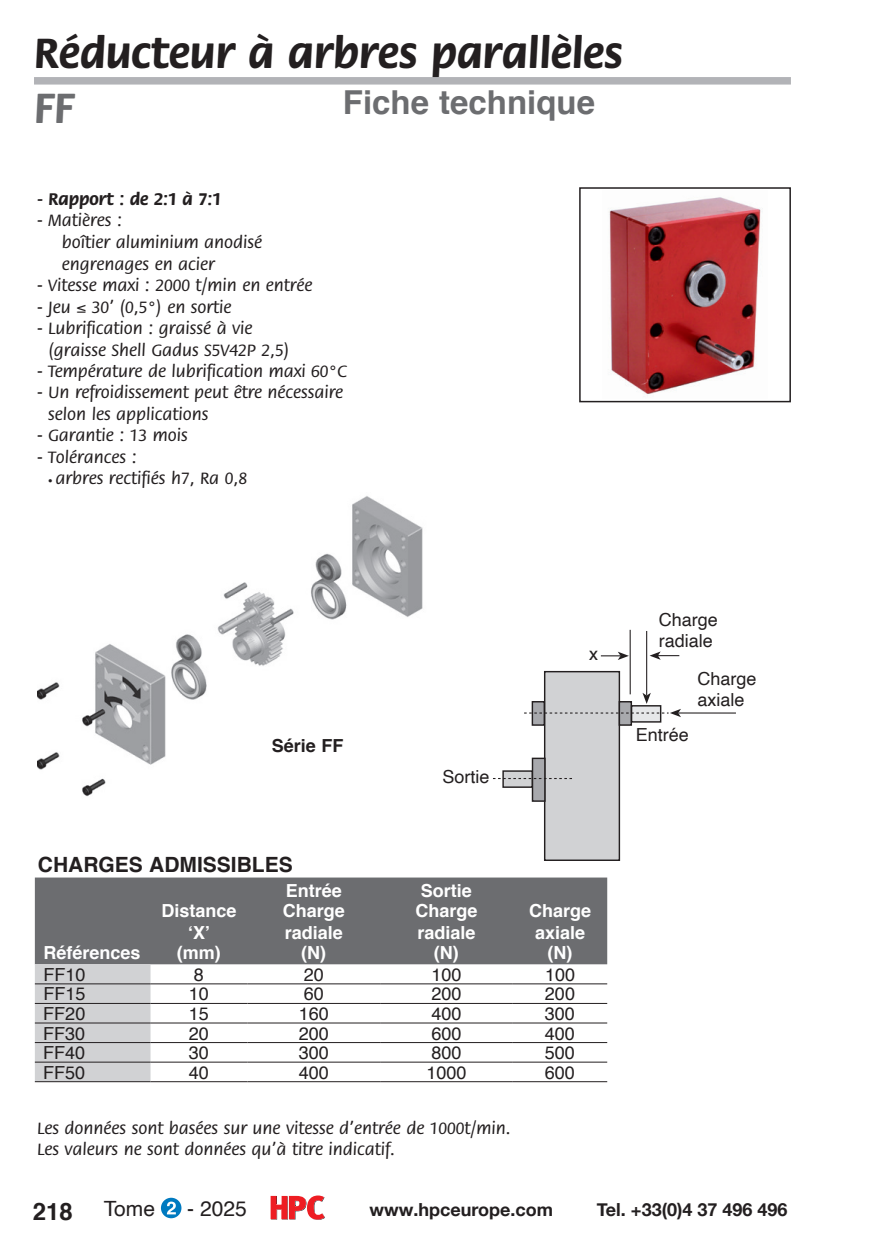
<style>
.page{position:relative;width:893px;height:1259px;background:#fff}
.page>*{position:absolute;margin:0;border:0;box-sizing:border-box;transform-origin:0 0}
.t1{font:700 45px "Flora";color:#231f20}
.t2{font:700 45px "Flora";color:#6c6d70}
.t3{font:700 33px "Helvetica";color:#6c6d70}
.t4{font:700 24px "Helvetica";color:#231f20}
.t5{font:700 21px "Helvetica";color:#231f20}
.t6{font:21px "Helvetica";color:#231f20}
.t7{font:500 18px/21.6px "Flora";color:#231f20}
.t8{font:18px/21px "Helvetica";color:#231f20}
.t9{font:700 18px "Helvetica";color:#fff}
.t10{font:700 18px "Helvetica Neue";color:#231f20}
.t11{font:700 18px "Flora";color:#231f20}
.t12{font:700 18px "Helvetica";color:#231f20}
.s1{font-size:9px}
</style>
<div class="page">
<svg style="left:270px;top:1195px;width:55px;height:25px"></svg>
<div style="left:161px;top:1197px;width:20px;height:21px;background:#007ac0;border-radius:50%"></div>
<svg style="left:167px;top:1201px;width:9px;height:13px"></svg>
<img style="left:37px;top:496px;width:386px;height:301px">
<div style="left:34px;top:77px;width:757px;height:8px;background:#b2b3b7"></div>
<div style="left:544px;top:671px;width:76px;height:190px;background:#d1d2d4;border:1px solid #231f20"></div>
<div style="left:532px;top:757px;width:14px;height:45px;background:#a8a9ad;border:1px solid #231f20"></div>
<div style="left:619px;top:701px;width:13px;height:25px;background:#a8a9ad;border:1px solid #231f20"></div>
<div style="left:631px;top:705px;width:30px;height:17px;background:#e6e7e9;border:1px solid #231f20"></div>
<hr style="left:630px;top:630px;width:1px;height:64px;background:#231f20">
<hr style="left:646px;top:631px;width:1px;height:64px;background:#231f20">
<hr style="left:678px;top:712px;width:58px;height:1px;background:#231f20">
<div style="left:532px;top:701px;width:13px;height:25px;background:#a8a9ad;border:1px solid #231f20"></div>
<svg style="left:524px;top:693px;width:157px;height:24px"></svg>
<svg style="left:601px;top:651px;width:28px;height:9px"></svg>
<svg style="left:650px;top:651px;width:29px;height:9px"></svg>
<div style="left:502px;top:770px;width:31px;height:18px;background:#d1d2d4;border:1px solid #231f20"></div>
<svg style="left:493px;top:778px;width:79px;height:1px"></svg>
<div style="left:35px;top:877px;width:572px;height:87px;background:#6c6d70"></div>
<div style="left:35px;top:964px;width:116px;height:117px;background:#d1d2d4"></div>
<hr style="left:35px;top:983px;width:116px;height:1px;background:#231f20">
<hr style="left:151px;top:983px;width:96px;height:1px;background:#231f20">
<hr style="left:247px;top:983px;width:133px;height:1px;background:#231f20">
<hr style="left:380px;top:983px;width:133px;height:1px;background:#231f20">
<hr style="left:513px;top:983px;width:94px;height:1px;background:#231f20">
<hr style="left:35px;top:1003px;width:116px;height:1px;background:#231f20">
<hr style="left:151px;top:1003px;width:96px;height:1px;background:#231f20">
<hr style="left:247px;top:1003px;width:133px;height:1px;background:#231f20">
<hr style="left:380px;top:1003px;width:133px;height:1px;background:#231f20">
<hr style="left:513px;top:1003px;width:94px;height:1px;background:#231f20">
<hr style="left:151px;top:1022px;width:96px;height:1px;background:#231f20">
<hr style="left:247px;top:1022px;width:133px;height:1px;background:#231f20">
<hr style="left:380px;top:1022px;width:133px;height:1px;background:#231f20">
<hr style="left:513px;top:1022px;width:94px;height:1px;background:#231f20">
<hr style="left:151px;top:1042px;width:96px;height:1px;background:#231f20">
<hr style="left:247px;top:1042px;width:133px;height:1px;background:#231f20">
<hr style="left:380px;top:1042px;width:133px;height:1px;background:#231f20">
<hr style="left:513px;top:1042px;width:94px;height:1px;background:#231f20">
<hr style="left:151px;top:1061px;width:96px;height:1px;background:#231f20">
<hr style="left:247px;top:1061px;width:133px;height:1px;background:#231f20">
<hr style="left:380px;top:1061px;width:133px;height:1px;background:#231f20">
<hr style="left:513px;top:1061px;width:94px;height:1px;background:#231f20">
<hr style="left:151px;top:1081px;width:96px;height:1px;background:#231f20">
<hr style="left:247px;top:1081px;width:133px;height:1px;background:#231f20">
<hr style="left:380px;top:1081px;width:133px;height:1px;background:#231f20">
<hr style="left:513px;top:1081px;width:94px;height:1px;background:#231f20">
<hr style="left:35px;top:1022px;width:116px;height:1px;background:#231f20">
<hr style="left:35px;top:1042px;width:116px;height:1px;background:#231f20">
<hr style="left:35px;top:1061px;width:116px;height:1px;background:#231f20">
<hr style="left:35px;top:1081px;width:116px;height:1px;background:#231f20">
<img style="left:609px;top:197px;width:154px;height:198px">
<div style="left:579px;top:187px;width:212px;height:215px;border:2px solid #231f20"></div>
<h1 class="t1" style="left:34px;top:29px;width:590px">Réducteur à arbres parallèles</h1>
<h1 class="t2" style="left:34px;top:84px;width:41px">FF</h1>
<h2 class="t3" style="left:343px;top:76px;width:254px">Fiche technique</h2>
<p class="t11" style="left:37px;top:189px;width:186px">- Rapport : de 2:1 à 7:1</p>
<p class="t7" style="left:62px;top:210px;width:202px;text-indent:-25px">- Matières :<br>boîtier aluminium anodisé engrenages en acier</p>
<p class="t7" style="left:37px;top:275px;width:277px">- Vitesse maxi : 2000 t/min en entrée</p>
<p class="t7" style="left:37px;top:297px;width:196px">- Jeu ≤ 30’ (0,5°) en sortie</p>
<p class="t7" style="left:48px;top:318px;width:243px;text-indent:-11px">- Lubrification : graissé à vie (graisse Shell Gadus S5V42P 2,5)</p>
<p class="t7" style="left:37px;top:361px;width:312px">- Température de lubrification maxi 60°C</p>
<p class="t7" style="left:48px;top:382px;width:297px;text-indent:-11px">- Un refroidissement peut être nécessaire selon les applications</p>
<p class="t7" style="left:37px;top:425px;width:152px">- Garantie : 13 mois</p>
<p class="t7" style="left:37px;top:447px;width:101px">- Tolérances :</p>
<p class="t7" style="left:48px;top:468px;width:200px"><span class="s1">•</span> arbres rectifiés h7, Ra 0,8</p>
<p class="t12" style="left:272px;top:731px;width:73px">Série FF</p>
<p class="t5" style="left:38px;top:847px;width:256px">CHARGES ADMISSIBLES</p>
<p class="t8" style="left:442px;top:766px;width:49px">Sortie</p>
<p class="t9" style="left:286px;top:875px;width:58px">Entrée</p>
<p class="t9" style="left:421px;top:875px;width:53px">Sortie</p>
<p class="t8" style="left:589px;top:644px;width:10px">x</p>
<p class="t9" style="left:161px;top:896px;width:77px">Distance</p>
<p class="t9" style="left:283px;top:896px;width:64px">Charge</p>
<p class="t9" style="left:415px;top:896px;width:64px">Charge</p>
<p class="t9" style="left:529px;top:896px;width:64px">Charge</p>
<p class="t9" style="left:188px;top:917px;width:24px">‘X’</p>
<p class="t9" style="left:285px;top:917px;width:60px">radiale</p>
<p class="t9" style="left:417px;top:917px;width:60px">radiale</p>
<p class="t9" style="left:535px;top:917px;width:52px">axiale</p>
<p class="t9" style="left:43px;top:938px;width:99px">Références</p>
<p class="t9" style="left:177px;top:938px;width:45px">(mm)</p>
<p class="t9" style="left:301px;top:938px;width:26px">(N)</p>
<p class="t9" style="left:434px;top:938px;width:26px">(N)</p>
<p class="t9" style="left:547px;top:938px;width:26px">(N)</p>
<p class="t8" style="left:43px;top:964px;width:44px">FF10</p>
<p class="t8" style="left:194px;top:964px;width:12px">8</p>
<p class="t8" style="left:304px;top:964px;width:22px">20</p>
<p class="t8" style="left:431px;top:964px;width:32px">100</p>
<p class="t8" style="left:545px;top:964px;width:32px">100</p>
<p class="t8" style="left:43px;top:984px;width:44px">FF15</p>
<p class="t8" style="left:189px;top:984px;width:22px">10</p>
<p class="t8" style="left:304px;top:984px;width:22px">60</p>
<p class="t8" style="left:431px;top:984px;width:32px">200</p>
<p class="t8" style="left:545px;top:984px;width:32px">200</p>
<p class="t8" style="left:43px;top:1003px;width:44px">FF20</p>
<p class="t8" style="left:189px;top:1003px;width:22px">15</p>
<p class="t8" style="left:299px;top:1003px;width:32px">160</p>
<p class="t8" style="left:431px;top:1003px;width:32px">400</p>
<p class="t8" style="left:545px;top:1003px;width:32px">300</p>
<p class="t8" style="left:43px;top:1023px;width:44px">FF30</p>
<p class="t8" style="left:189px;top:1023px;width:22px">20</p>
<p class="t8" style="left:299px;top:1023px;width:32px">200</p>
<p class="t8" style="left:431px;top:1023px;width:32px">600</p>
<p class="t8" style="left:545px;top:1023px;width:32px">400</p>
<p class="t8" style="left:43px;top:1043px;width:44px">FF40</p>
<p class="t8" style="left:189px;top:1043px;width:22px">30</p>
<p class="t8" style="left:299px;top:1043px;width:32px">300</p>
<p class="t8" style="left:431px;top:1043px;width:32px">800</p>
<p class="t8" style="left:545px;top:1043px;width:32px">500</p>
<p class="t8" style="left:43px;top:1062px;width:44px">FF50</p>
<p class="t8" style="left:189px;top:1062px;width:22px">40</p>
<p class="t8" style="left:299px;top:1062px;width:32px">400</p>
<p class="t8" style="left:426px;top:1062px;width:42px">1000</p>
<p class="t8" style="left:545px;top:1062px;width:32px">600</p>
<p class="t7" style="left:37px;top:1118px;width:475px">Les données sont basées sur une vitesse d’entrée de 1000t/min.<br>Les valeurs ne sont données qu’à titre indicatif.</p>
<p class="t8" style="left:659px;top:609px;width:61px">Charge radiale</p>
<p class="t8" style="left:697px;top:668px;width:61px">Charge axiale</p>
<p class="t8" style="left:636px;top:725px;width:55px">Entrée</p>
<h3 class="t4" style="left:33px;top:1192px;width:42px">218</h3>
<p class="t6" style="left:104px;top:1192px;width:53px">Tome</p>
<p class="t6" style="left:187px;top:1192px;width:61px">- 2025</p>
<p class="t10" style="left:370px;top:1196px;width:185px">www.hpceurope.com</p>
<p class="t10" style="left:597px;top:1196px;width:192px">Tel. +33(0)4 37 496 496</p>
</div>
